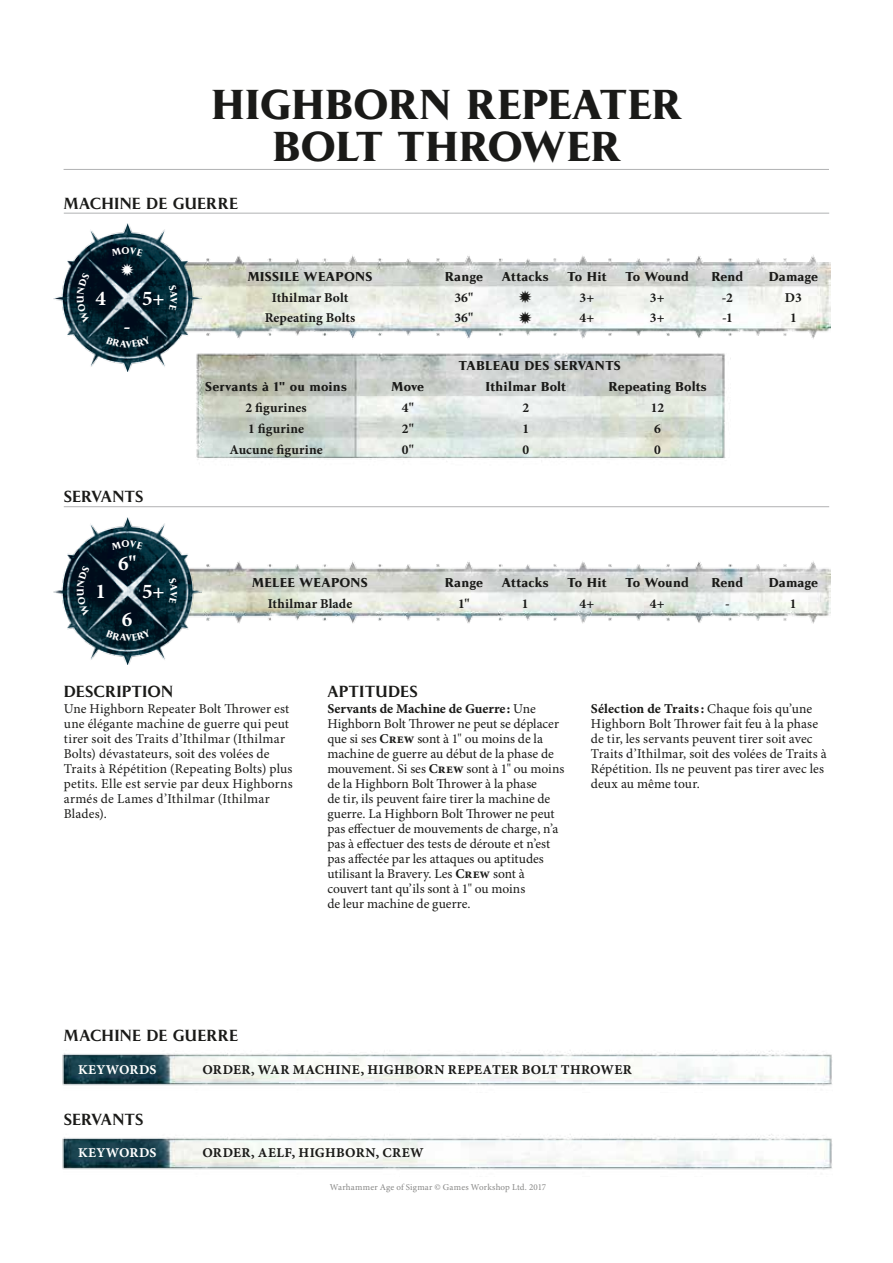
<style>
.page{position:relative;width:893px;height:1263px;background:#fff}
.page>*{position:absolute;margin:0;border:0;box-sizing:border-box;transform-origin:0 0}
.t1{font:700 39px/42px "Pompei Std";letter-spacing:-.005em;color:#1a1a18;text-align:center}
.t2{font:700 21px "Minion Pro";color:#fff}
.t3{font:600 15px "Pompei Std";letter-spacing:.015em;color:#1a1a18}
.t4{font:13.5px/15px "Minion Pro";letter-spacing:.005em;color:#1a1a18}
.t5{font:13.5px "Minion Pro Bold Capt";letter-spacing:.015em;color:#1a1a18}
.t6{font:700 13.5px "Minion Pro";letter-spacing:.01em;color:#1a1a18}
.t7{font:13.5px "Minion Pro Bold Capt";letter-spacing:.01em;color:#fff}
.t8{font:700 12px "Pompei Std";letter-spacing:.015em;color:#1a1a18}
.t9{font:9px "Minion Pro";letter-spacing:.02em;color:#878786}
.s1{font-family:"Minion Pro"}
.s2{font-weight:700}
</style>
<div class="page">
<img style="left:201px;top:255px;width:629px;height:84px">
<img style="left:201px;top:561px;width:629px;height:63px">
<img style="left:54px;top:224px;width:147px;height:147px">
<img style="left:54px;top:517px;width:147px;height:147px">
<img style="left:62px;top:1050px;width:770px;height:36px">
<img style="left:62px;top:1134px;width:770px;height:36px">
<img style="left:189px;top:346px;width:542px;height:116px">
<hr style="left:64px;top:169px;width:765px;height:1px;background:#b1b2b3">
<hr style="left:64px;top:213px;width:765px;height:1px;background:#b1b2b3">
<hr style="left:64px;top:506px;width:765px;height:1px;background:#b1b2b3">
<svg style="left:111px;top:247px;width:32px;height:9px"></svg>
<svg style="left:169px;top:284px;width:8px;height:27px"></svg>
<svg style="left:106px;top:336px;width:45px;height:12px"></svg>
<svg style="left:77px;top:272px;width:13px;height:51px"></svg>
<svg style="left:111px;top:540px;width:32px;height:10px"></svg>
<svg style="left:169px;top:578px;width:8px;height:26px"></svg>
<svg style="left:106px;top:629px;width:45px;height:12px"></svg>
<svg style="left:77px;top:565px;width:13px;height:51px"></svg>
<svg style="left:519px;top:291px;width:13px;height:13px"></svg>
<svg style="left:519px;top:311px;width:13px;height:13px"></svg>
<svg style="left:121px;top:263px;width:13px;height:13px"></svg>
<h1 class="t1" style="left:211px;top:83px;width:472px">HIGHBORN REPEATER<br>BOLT THROWER</h1>
<p class="t3" style="left:64px;top:193px;width:176px">MACHINE DE GUERRE</p>
<h2 class="t2" style="left:95px;top:285px;width:12px">4</h2>
<h2 class="t2" style="left:124px;top:313px;width:9px">-</h2>
<h2 class="t2" style="left:142px;top:285px;width:24px">5+</h2>
<p class="t8" style="left:248px;top:268px;width:126px">MISSILE WEAPONS</p>
<p class="t8" style="left:445px;top:268px;width:40px">Range</p>
<p class="t8" style="left:502px;top:268px;width:48px">Attacks</p>
<p class="t8" style="left:567px;top:268px;width:41px">To Hit</p>
<p class="t8" style="left:625px;top:268px;width:65px">To Wound</p>
<p class="t8" style="left:711px;top:268px;width:34px">Rend</p>
<p class="t8" style="left:769px;top:268px;width:51px">Damage</p>
<p class="t6" style="left:272px;top:289px;width:78px">Ithilmar Bolt</p>
<p class="t6" style="left:454px;top:289px;width:20px">36"</p>
<p class="t6" style="left:580px;top:289px;width:16px">3+</p>
<p class="t6" style="left:650px;top:289px;width:16px">3+</p>
<p class="t6" style="left:722px;top:289px;width:12px">-2</p>
<p class="t6" style="left:785px;top:289px;width:18px">D3</p>
<p class="t6" style="left:265px;top:310px;width:92px">Repeating Bolts</p>
<p class="t6" style="left:454px;top:310px;width:20px">36"</p>
<p class="t6" style="left:579px;top:310px;width:16px">4+</p>
<p class="t6" style="left:650px;top:310px;width:16px">3+</p>
<p class="t6" style="left:722px;top:310px;width:12px">-1</p>
<p class="t6" style="left:790px;top:310px;width:8px">1</p>
<p class="t8" style="left:459px;top:358px;width:164px">TABLEAU DES SERVANTS</p>
<p class="t3" style="left:64px;top:486px;width:81px">SERVANTS</p>
<h2 class="t2" style="left:95px;top:579px;width:12px">1</h2>
<h2 class="t2" style="left:118px;top:551px;width:20px">6"</h2>
<h2 class="t2" style="left:122px;top:607px;width:12px">6</h2>
<h2 class="t2" style="left:142px;top:579px;width:24px">5+</h2>
<p class="t8" style="left:205px;top:379px;width:143px">Servants à 1" ou moins</p>
<p class="t8" style="left:392px;top:379px;width:34px">Move</p>
<p class="t8" style="left:485px;top:379px;width:82px">Ithilmar Bolt</p>
<p class="t8" style="left:608px;top:379px;width:100px">Repeating Bolts</p>
<p class="t6" style="left:245px;top:399px;width:63px">2 figurines</p>
<p class="t6" style="left:402px;top:399px;width:13px">4"</p>
<p class="t6" style="left:522px;top:399px;width:8px">2</p>
<p class="t6" style="left:651px;top:399px;width:15px">12</p>
<p class="t6" style="left:248px;top:420px;width:58px">1 figurine</p>
<p class="t6" style="left:402px;top:420px;width:14px">2"</p>
<p class="t6" style="left:522px;top:420px;width:8px">1</p>
<p class="t6" style="left:654px;top:420px;width:8px">6</p>
<p class="t6" style="left:229px;top:441px;width:95px">Aucune figurine</p>
<p class="t6" style="left:402px;top:441px;width:14px">0"</p>
<p class="t6" style="left:522px;top:441px;width:8px">0</p>
<p class="t6" style="left:654px;top:441px;width:8px">0</p>
<p class="t8" style="left:252px;top:574px;width:117px">MELEE WEAPONS</p>
<p class="t8" style="left:445px;top:574px;width:40px">Range</p>
<p class="t8" style="left:502px;top:574px;width:48px">Attacks</p>
<p class="t8" style="left:567px;top:574px;width:41px">To Hit</p>
<p class="t8" style="left:625px;top:574px;width:65px">To Wound</p>
<p class="t8" style="left:711px;top:574px;width:34px">Rend</p>
<p class="t8" style="left:769px;top:574px;width:51px">Damage</p>
<p class="t6" style="left:268px;top:595px;width:86px">Ithilmar Blade</p>
<p class="t6" style="left:458px;top:595px;width:13px">1"</p>
<p class="t6" style="left:522px;top:595px;width:8px">1</p>
<p class="t6" style="left:579px;top:595px;width:16px">4+</p>
<p class="t6" style="left:650px;top:595px;width:16px">4+</p>
<p class="t6" style="left:725px;top:595px;width:6px">-</p>
<p class="t6" style="left:790px;top:595px;width:8px">1</p>
<p class="t3" style="left:64px;top:681px;width:111px">DESCRIPTION</p>
<p class="t4" style="left:64px;top:702px;width:231px">Une Highborn Repeater Bolt Thrower est une élégante machine de guerre qui peut tirer soit des Traits d’Ithilmar (Ithilmar Bolts) dévastateurs, soit des volées de Traits à Répétition (Repeating Bolts) plus petits. Elle est servie par deux Highborns armés de Lames d’Ithilmar (Ithilmar Blades).</p>
<p class="t3" style="left:327px;top:681px;width:92px">APTITUDES</p>
<p class="t5" style="left:327px;top:701px;width:210px">Servants de Machine de Guerre: <span class="s1">Une</span></p>
<p class="t4" style="left:327px;top:717px;width:238px">Highborn Bolt Thrower ne peut se déplacer que si ses <span class="s2">Crew</span> sont à 1" ou moins de la machine de guerre au début de la phase de mouvement. Si ses <span class="s2">Crew</span> sont à 1" ou moins de la Highborn Bolt Thrower à la phase<br>de tir, ils peuvent faire tirer la machine de guerre. La Highborn Bolt Thrower ne peut pas effectuer de mouvements de charge, n’a pas à effectuer des tests de déroute et n’est pas affectée par les attaques ou aptitudes utilisant la Bravery. Les <span class="s2">Crew</span> sont à couvert tant qu’ils sont à 1" ou moins<br>de leur machine de guerre.</p>
<p class="t5" style="left:591px;top:701px;width:223px">Sélection de Traits: <span class="s1">Chaque fois qu’une</span></p>
<p class="t4" style="left:591px;top:717px;width:237px">Highborn Bolt Thrower fait feu à la phase de tir, les servants peuvent tirer soit avec Traits d’Ithilmar, soit des volées de Traits à Répétition. Ils ne peuvent pas tirer avec les deux au même tour.</p>
<p class="t3" style="left:64px;top:1025px;width:176px">MACHINE DE GUERRE</p>
<p class="t7" style="left:78px;top:1061px;width:80px">KEYWORDS</p>
<p class="t3" style="left:64px;top:1109px;width:81px">SERVANTS</p>
<p class="t7" style="left:78px;top:1145px;width:80px">KEYWORDS</p>
<p class="t5" style="left:202px;top:1062px;width:431px">ORDER, WAR MACHINE, HIGHBORN REPEATER BOLT THROWER</p>
<p class="t5" style="left:202px;top:1145px;width:223px">ORDER, AELF, HIGHBORN, CREW</p>
<p class="t9" style="left:330px;top:1181px;width:218px">Warhammer Age of Sigmar © Games Workshop Ltd. 2017</p>
</div>
